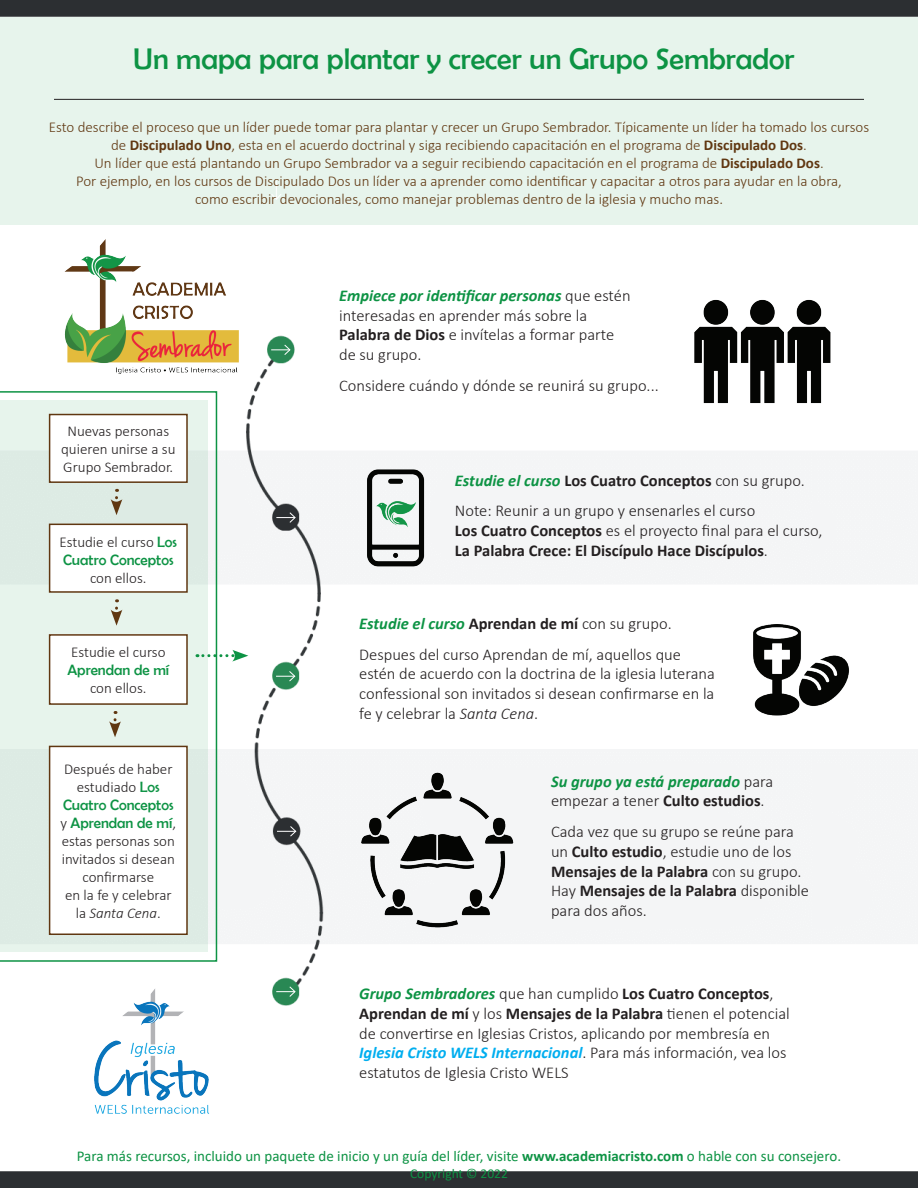
<style>
.page{position:relative;width:918px;height:1188px;background:#fff}
.page>*{position:absolute;margin:0;border:0;box-sizing:border-box;transform-origin:0 0}
.t1{font:30px "Berlin Sans FB";color:#0d9344}
.t2{font:300 16.5px/19.8px "Calibri";color:#231f20}
.t3{font:700 16.5px/19.8px "Calibri";color:#231f20}
.t4{font:italic 700 16.5px/19.8px "Calibri";color:#0d9344}
.t5{font:300 15px/18px "Calibri";color:#603711;text-align:center}
.t6{font:300 15px/18px "Calibri";color:#231f20;text-align:center}
.t7{font:15px "Calibri";color:#0d9344}
.t8{font:15px/18px "Berlin Sans FB";color:#0d9344}
.t9{font:13.5px "Calibri";color:#0d9344}
.s1{font-weight:700}
.s2{font-family:"Berlin Sans FB";font-weight:400;color:#0d9344}
.s3{font-family:"Calibri";font-weight:300;color:#231f20}
.s4{font-style:italic}
.s5{font-weight:700;font-style:italic;color:#0d9344}
.s6{font-weight:300}
.s7{font-weight:300;font-style:normal;color:#231f20}
.s8{font-style:normal;color:#231f20}
.s9{font-weight:700;font-style:italic;color:#00aeef}
</style>
<div class="page">
<img style="left:814px;top:0;width:104px;height:1188px">
<img style="left:45px;top:0;width:769px;height:1188px">
<div style="left:0;top:17px;width:918px;height:208px;background:#e7f4ec"></div>
<img style="left:53px;top:230px;width:200px;height:163px">
<img style="left:77px;top:972px;width:151px;height:160px">
<svg style="left:217px;top:650px;width:31px;height:12px"></svg>
<svg style="left:0;top:391px;width:217px;height:571px"></svg>
<svg style="left:271px;top:181px;width:10px;height:19px"></svg>
<svg style="left:271px;top:344px;width:20px;height:12px"></svg>
<svg style="left:276px;top:512px;width:20px;height:11px"></svg>
<svg style="left:276px;top:670px;width:20px;height:12px"></svg>
<svg style="left:277px;top:825px;width:20px;height:12px"></svg>
<svg style="left:276px;top:986px;width:20px;height:12px"></svg>
<hr style="left:54px;top:99px;width:810px;height:1px;background:#231f20">
<img style="left:683px;top:289px;width:155px;height:125px">
<img style="left:359px;top:462px;width:75px;height:112px">
<img style="left:744px;top:624px;width:113px;height:98px">
<img style="left:355px;top:768px;width:167px;height:169px">
<h1 class="t1" style="left:133px;top:42px;width:663px">Un mapa para plantar y crecer un Grupo Sembrador</h1>
<p class="t5" style="left:49px;top:118px;width:822px">Esto describe el proceso que un líder puede tomar para plantar y crecer un Grupo Sembrador. Típicamente un líder ha tomado los cursos de <span class="s1">Discipulado Uno</span>, esta en el acuerdo doctrinal y siga recibiendo capacitación en el programa de <span class="s1">Discipulado Dos</span>.<br>Un líder que está plantando un Grupo Sembrador va a seguir recibiendo capacitación en el programa de <span class="s1">Discipulado Dos</span>.<br>Por ejemplo, en los cursos de Discipulado Dos un líder va a aprender como identificar y capacitar a otros para ayudar en la obra,<br>como escribir devocionales, como manejar problemas dentro de la iglesia y mucho mas.</p>
<p class="t6" style="left:61px;top:422px;width:116px">Nuevas personas quieren unirse a su<br>Grupo Sembrador.</p>
<p class="t6" style="left:59px;top:533px;width:119px">Estudie el curso <span class="s2">Los</span></p>
<p class="t8" style="left:63px;top:551px;width:112px">Cuatro Conceptos</p>
<p class="t6" style="left:90px;top:569px;width:58px">con ellos.</p>
<p class="t6" style="left:71px;top:643px;width:96px">Estudie el curso</p>
<p class="t8" style="left:67px;top:661px;width:103px">Aprendan de mí</p>
<p class="t6" style="left:90px;top:679px;width:58px">con ellos.</p>
<p class="t6" style="left:64px;top:760px;width:110px">Después de haber estudiado <span class="s2">Los</span></p>
<p class="t8" style="left:61px;top:796px;width:117px">Cuatro Conceptos <span class="s3">y</span> Aprendan de mí<span class="s3">,</span></p>
<p class="t6" style="left:62px;top:832px;width:115px">estas personas son invitados si desean confirmarse<br>en la fe y celebrar la <span class="s4">Santa Cena</span>.</p>
<p class="t2" style="left:339px;top:285px;width:293px"><span class="s5">Empiece por identificar personas</span> que estén interesadas en aprender más sobre la <span class="s1">Palabra de Dios</span> e invítelas a formar parte de su grupo.</p>
<p class="t2" style="left:339px;top:375px;width:321px">Considere cuándo y dónde se reunirá su grupo...</p>
<p class="t2" style="left:455px;top:465px;width:352px;line-height:30.6px"><span class="s5">Estudie el curso</span> <span class="s1">Los Cuatro Conceptos</span> con su grupo.<br>Note: Reunir a un grupo y ensenarles el curso</p>
<p class="t3" style="left:455px;top:520px;width:369px">Los Cuatro Conceptos <span class="s6">es el proyecto final para el curso,<br></span>La Palabra Crece: El Discípulo Hace Discípulos<span class="s6">.</span></p>
<p class="t2" style="left:359px;top:608px;width:323px;line-height:30.6px"><span class="s5">Estudie el curso</span> <span class="s1">Aprendan de mí</span> con su grupo.<br>Despues del curso Aprendan de mí, aquellos que</p>
<p class="t2" style="left:359px;top:664px;width:357px;text-align:justify">estén de acuerdo con la doctrina de la iglesia luterana confessional son invitados si desean confirmarse en la fe y celebrar la <span class="s4">Santa Cena</span>.</p>
<p class="t4" style="left:551px;top:771px;width:224px">Su grupo ya está preparado <span class="s7">para empezar a tener</span> <span class="s8">Culto estudios</span><span class="s7">.</span></p>
<p class="t2" style="left:551px;top:821px;width:260px">Cada vez que su grupo se reúne para un <span class="s1">Culto estudio</span>, estudie uno de los<br><span class="s1">Mensajes de la Palabra</span> con su grupo.<br>Hay <span class="s1">Mensajes de la Palabra</span> disponible para dos años.</p>
<p class="t2" style="left:359px;top:983px;width:432px"><span class="s5">Grupo Sembradores</span> que han cumplido <span class="s1">Los Cuatro Conceptos</span>, <span class="s1">Aprendan de mí</span> y los <span class="s1">Mensajes de la Palabra</span> tienen el potencial de convertirse en Iglesias Cristos, aplicando por membresía en <span class="s9">Iglesia Cristo WELS Internacional</span>. Para más información, vea los estatutos de Iglesia Cristo WELS</p>
<p class="t7" style="left:77px;top:1146px;width:766px">Para más recursos, incluido un paquete de inicio y un guía del líder, visite <span class="s1">www.academiacristo.com</span> o hable con su consejero.</p>
<p class="t9" style="left:410px;top:1164px;width:99px">Copyright © 2022</p>
</div>
